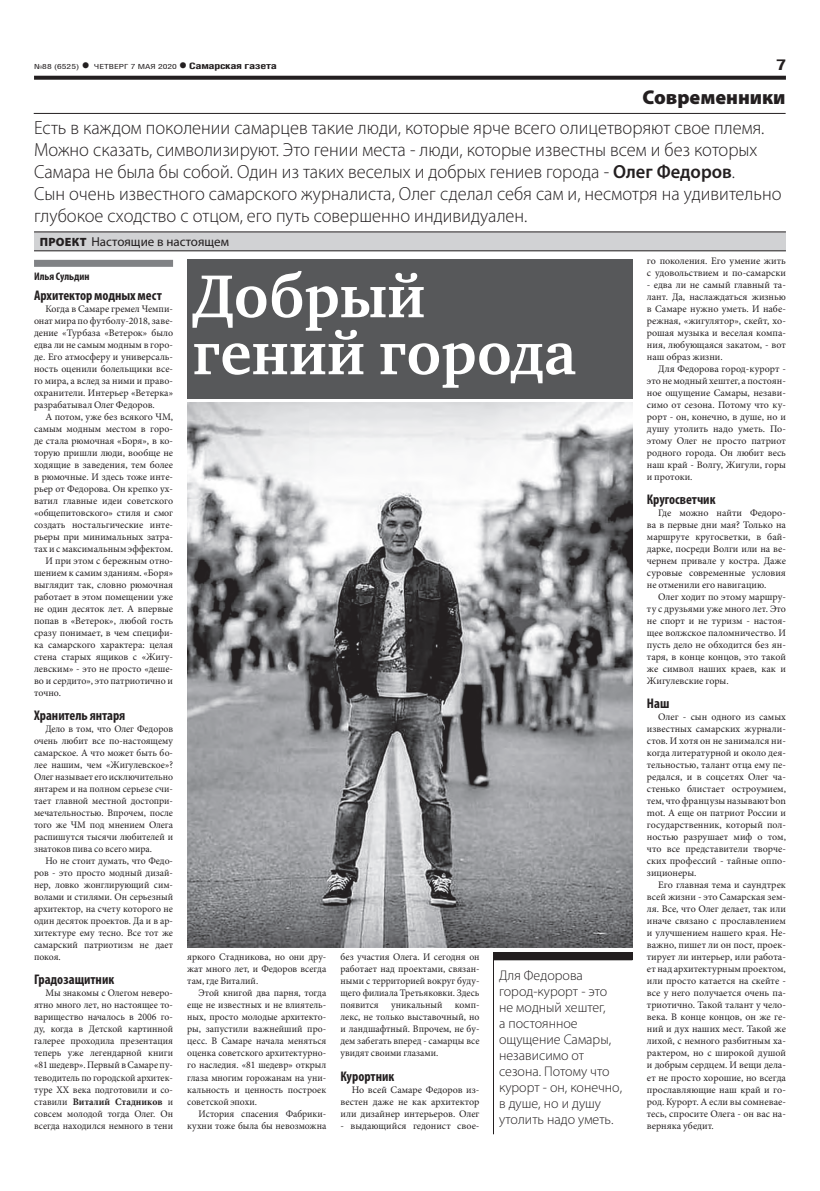
<style>
.page{position:relative;width:820px;height:1191px;background:#fff}
.page>*{position:absolute;margin:0;border:0;box-sizing:border-box;transform-origin:0 0}
.t1{font:700 62px/57px "Charter C";color:#fff;scale:.96 1}
.t2{font:900 20px "Myriad Pro";color:#231f20}
.t3{font:300 19px/22px "Myriad Pro";color:#231f20}
.t4{font:700 15px "Helios Cond";color:#231f20;scale:1.4 1}
.t5{font:300 14px/16px "Myriad Pro";color:#231f20}
.t6{font:700 condensed 14px "Myriad Pro";color:#231f20}
.t7{font:13px "Myriad Pro";color:#231f20}
.t8{font:700 condensed 11px "Myriad Pro";color:#231f20}
.t9{font:10px/12px "Minion Pro";color:#231f20;text-align:justify}
.t10{font:700 9px "Helios Cond";letter-spacing:-.02em;color:#231f20;scale:1.4 1}
.t11{font:7px "Helios Cond";color:#231f20;scale:1.4 1}
.s1{font-weight:700;font-size:16px}
.s2{font-size:16px}
.s3{font-weight:600}
.s4{font-weight:900;font-size:12px}
.s5{font-weight:700}
</style>
<div class="page">
<svg style="left:34px;top:76px;width:751px;height:4px;background:#322f2f"></svg>
<div style="left:34px;top:232px;width:751px;height:19px;background:#d1d2d4"></div>
<hr style="left:34px;top:232px;width:751px;height:1px;background:#231f20">
<hr style="left:34px;top:250px;width:751px;height:1px;background:#231f20">
<hr style="left:34px;top:113px;width:751px;height:1px;background:#231f20">
<div style="left:34px;top:260px;width:139px;height:7px;background:#808285"></div>
<div style="left:187px;top:259px;width:445px;height:139px;background:#57585a"></div>
<img style="left:187px;top:403px;width:445px;height:544px">
<svg style="left:493px;top:959px;width:139px;height:175px"></svg>
<div style="left:493px;top:952px;width:139px;height:7px;background:#231f20"></div>
<p class="t11" style="left:34px;top:63px;width:103px">№88 (6525) <span class="s1">•</span> ЧЕТВЕРГ 7 МАЯ 2020</p>
<p class="t10" style="left:179px;top:61px;width:72px"><span class="s2">•</span> Самарская газета</p>
<h3 class="t4" style="left:775px;top:55px;width:9px">7</h3>
<h2 class="t2" style="left:642px;top:85px;width:144px">Современники</h2>
<p class="t3" style="left:34px;top:116px;width:748px">Есть в каждом поколении самарцев такие люди, которые ярче всего олицетворяют свое племя.<br>Можно сказать, символизируют. Это гении места - люди, которые известны всем и без которых Самара не была бы собой. Один из таких веселых и добрых гениев города - <span class="s3">Олег Федоров</span>.<br>Сын очень известного самарского журналиста, Олег сделал себя сам и, несмотря на удивительно глубокое сходство с отцом, его путь совершенно индивидуален.</p>
<h3 class="t7" style="left:40px;top:234px;width:191px"><span class="s4">ПРОЕКТ</span> Настоящие в настоящем</h3>
<p class="t8" style="left:34px;top:270px;width:57px">Илья Сульдин</p>
<h3 class="t6" style="left:34px;top:287px;width:129px">Архитектор модных мест</h3>
<p class="t9" style="left:34px;top:303px;width:140px;text-indent:11px">Когда в Самаре гремел Чемпи&shy;онат мира по футболу-2018, заве&shy;дение «Турбаза «Ветерок» было едва ли не самым модным в горо&shy;де. Его атмосферу и универсаль&shy;ность оценили болельщики все&shy;го мира, а вслед за ними и право&shy;охранители. Интерьер «Ветерка» разрабатывал Олег Федоров.</p>
<p class="t9" style="left:45px;top:411px;width:129px">А потом, уже без всякого ЧМ,</p>
<p class="t9" style="left:34px;top:423px;width:140px">самым модным местом в горо-</p>
<p class="t9" style="left:34px;top:435px;width:140px">де стала рюмочная «Боря», в ко-</p>
<p class="t9" style="left:34px;top:447px;width:140px">торую пришли люди, вообще не</p>
<p class="t9" style="left:34px;top:459px;width:140px">ходящие в заведения, тем более</p>
<p class="t9" style="left:34px;top:471px;width:140px">в рюмочные. И здесь тоже инте-</p>
<p class="t9" style="left:34px;top:483px;width:140px">рьер от Федорова. Он крепко ух-</p>
<p class="t9" style="left:34px;top:495px;width:140px">ватил главные идеи советского</p>
<p class="t9" style="left:34px;top:507px;width:140px">«общепитовского» стиля и смог</p>
<p class="t9" style="left:34px;top:519px;width:140px">создать ностальгические инте-</p>
<p class="t9" style="left:34px;top:531px;width:140px">рьеры при минимальных затра-</p>
<p class="t9" style="left:34px;top:543px;width:140px">тах и с максимальным эффектом.</p>
<p class="t9" style="left:45px;top:555px;width:129px">И при этом с бережным отно-</p>
<p class="t9" style="left:34px;top:567px;width:140px">шением к самим зданиям. «Боря»</p>
<p class="t9" style="left:34px;top:579px;width:140px">выглядит так, словно рюмочная</p>
<p class="t9" style="left:34px;top:591px;width:140px">работает в этом помещении уже</p>
<p class="t9" style="left:34px;top:603px;width:140px">не один десяток лет. А впервые</p>
<p class="t9" style="left:34px;top:615px;width:140px">попав в «Ветерок», любой гость</p>
<p class="t9" style="left:34px;top:627px;width:140px">сразу понимает, в чем специфи-</p>
<p class="t9" style="left:34px;top:639px;width:140px">ка самарского характера: целая</p>
<p class="t9" style="left:34px;top:651px;width:140px">стена старых ящиков с «Жигу-</p>
<p class="t9" style="left:34px;top:663px;width:140px">левским» - это не просто «деше-</p>
<p class="t9" style="left:34px;top:675px;width:140px">во и сердито», это патриотично и</p>
<p class="t9" style="left:34px;top:687px;width:29px">точно.</p>
<h3 class="t6" style="left:34px;top:707px;width:93px">Хранитель янтаря</h3>
<p class="t9" style="left:34px;top:723px;width:140px;text-indent:11px">Дело в том, что Олег Федоров очень любит все по-настоящему самарское. А что может быть бо&shy;лее нашим, чем «Жигулевское»?<br>Олег называет его исключительно янтарем и на полном серьезе счи&shy;тает главной местной достопри&shy;мечательностью. Впрочем, после того же ЧМ под мнением Олега распишутся тысячи любителей и знатоков пива со всего мира.</p>
<p class="t9" style="left:34px;top:855px;width:140px;text-indent:11px">Но не стоит думать, что Федо&shy;ров - это просто модный дизай&shy;нер, ловко жонглирующий сим&shy;волами и стилями. Он серьезный архитектор, на счету которого не один десяток проектов. Да и в ар&shy;хитектуре ему тесно. Все тот же самарский патриотизм не дает покоя.</p>
<h3 class="t6" style="left:34px;top:971px;width:82px">Градозащитник</h3>
<p class="t9" style="left:34px;top:987px;width:140px;text-indent:11px">Мы знакомы с Олегом неверо&shy;ятно много лет, но настоящее то&shy;варищество началось в 2006 го&shy;ду, когда в Детской картинной галерее проходила презентация теперь уже легендарной книги «81 шедевр». Первый в Самаре пу&shy;теводитель по городской архитек&shy;туре XX века подготовили и со&shy;ставили <span class="s5">Виталий Стадников</span> и совсем молодой тогда Олег. Он всегда находился немного в тени</p>
<h1 class="t1" style="left:193px;top:268px;width:400px">Добрый гений города</h1>
<p class="t9" style="left:187px;top:951px;width:140px">яркого Стадникова, но они дру&shy;жат много лет, и Федоров всегда там, где Виталий.</p>
<p class="t9" style="left:187px;top:987px;width:140px;text-indent:11px">Этой книгой два парня, тогда еще не известных и не влиятель&shy;ных, просто молодые архитекто&shy;ры, запустили важнейший про&shy;цесс. В Самаре начала меняться оценка советского архитектурно&shy;го наследия. «81 шедевр» открыл глаза многим горожанам на уни&shy;кальность и ценность построек советской эпохи.</p>
<p class="t9" style="left:187px;top:1107px;width:140px;text-align:right">История спасения Фабрики&shy;кухни тоже была бы невозможна</p>
<p class="t9" style="left:340px;top:951px;width:140px">без участия Олега. И сегодня он работает над проектами, связан&shy;ными с территорией вокруг буду&shy;щего филиала Третьяковки. Здесь появится уникальный комп&shy;лекс, не только выставочный, но и ландшафтный. Впрочем, не бу&shy;дем забегать вперед - самарцы все увидят своими глазами.</p>
<h3 class="t6" style="left:340px;top:1067px;width:55px">Курортник</h3>
<p class="t9" style="left:340px;top:1083px;width:140px;text-indent:11px">Но всей Самаре Федоров из&shy;вестен даже не как архитектор или дизайнер интерьеров. Олег</p>
<p class="t9" style="left:340px;top:1119px;width:140px">- выдающийся гедонист свое-</p>
<h3 class="t5" style="left:499px;top:967px;width:125px">Для Федорова город-курорт - это не модный хештег,<br>а постоянное ощущение Самары, независимо от сезона. Потому что курорт - он, конечно, в душе, но и душу утолить надо уметь.</h3>
<p class="t9" style="left:646px;top:255px;width:140px">го поколения. Его умение жить с удовольствием и по-самарски</p>
<p class="t9" style="left:646px;top:279px;width:140px">- едва ли не самый главный та&shy;лант. Да, наслаждаться жизнью в Самаре нужно уметь. И набе&shy;режная, «жигулятор», скейт, хо&shy;рошая музыка и веселая компа&shy;ния, любующаяся закатом, - вот наш образ жизни.</p>
<p class="t9" style="left:646px;top:363px;width:140px;text-indent:11px">Для Федорова город-курорт - это не модный хештег, а постоян&shy;ное ощущение Самары, незави&shy;симо от сезона. Потому что ку&shy;рорт - он, конечно, в душе, но и душу утолить надо уметь. По&shy;этому Олег не просто патриот родного города. Он любит весь наш край - Волгу, Жигули, горы и протоки.</p>
<h3 class="t6" style="left:646px;top:491px;width:70px">Кругосветчик</h3>
<p class="t9" style="left:646px;top:507px;width:140px;text-indent:11px">Где можно найти Федоро&shy;ва в первые дни мая? Только на маршруте кругосветки, в бай&shy;дарке, посреди Волги или на ве&shy;чернем привале у костра. Даже суровые современные условия не отменили его навигацию.</p>
<p class="t9" style="left:646px;top:591px;width:140px;text-indent:11px">Олег ходит по этому маршру&shy;ту с друзьями уже много лет. Это не спорт и не туризм - настоя&shy;щее волжское паломничество. И пусть дело не обходится без ян&shy;таря, в конце концов, это такой же символ наших краев, как и Жигулевские горы.</p>
<h3 class="t6" style="left:646px;top:695px;width:24px">Наш</h3>
<p class="t9" style="left:646px;top:711px;width:140px;text-indent:11px">Олег - сын одного из самых известных самарских журнали&shy;стов. И хотя он не занимался ни&shy;когда литературной и около дея&shy;тельностью, талант отца ему пе&shy;редался, и в соцсетях Олег ча&shy;стенько блистает остроумием, тем, что французы называют bon mot. А еще он патриот России и государственник, который пол&shy;ностью разрушает миф о том, что все представители творче&shy;ских профессий - тайные оппо&shy;зиционеры.</p>
<p class="t9" style="left:646px;top:879px;width:140px;text-indent:11px">Его главная тема и саундтрек всей жизни - это Самарская зем&shy;ля. Все, что Олег делает, так или иначе связано с прославлением и улучшением нашего края. Не&shy;важно, пишет ли он пост, проек&shy;тирует ли интерьер, или работа&shy;ет над архитектурным проектом, или просто катается на скейте - все у него получается очень па&shy;триотично. Такой талант у чело&shy;века. В конце концов, он же ге&shy;ний и дух наших мест. Такой же лихой, с немного разбитным ха&shy;рактером, но с широкой душой и добрым сердцем. И вещи дела&shy;ет не просто хорошие, но всегда прославляющие наш край и го&shy;род. Курорт. А если вы сомневае&shy;тесь, спросите Олега - он вас на&shy;верняка убедит.</p>
</div>
